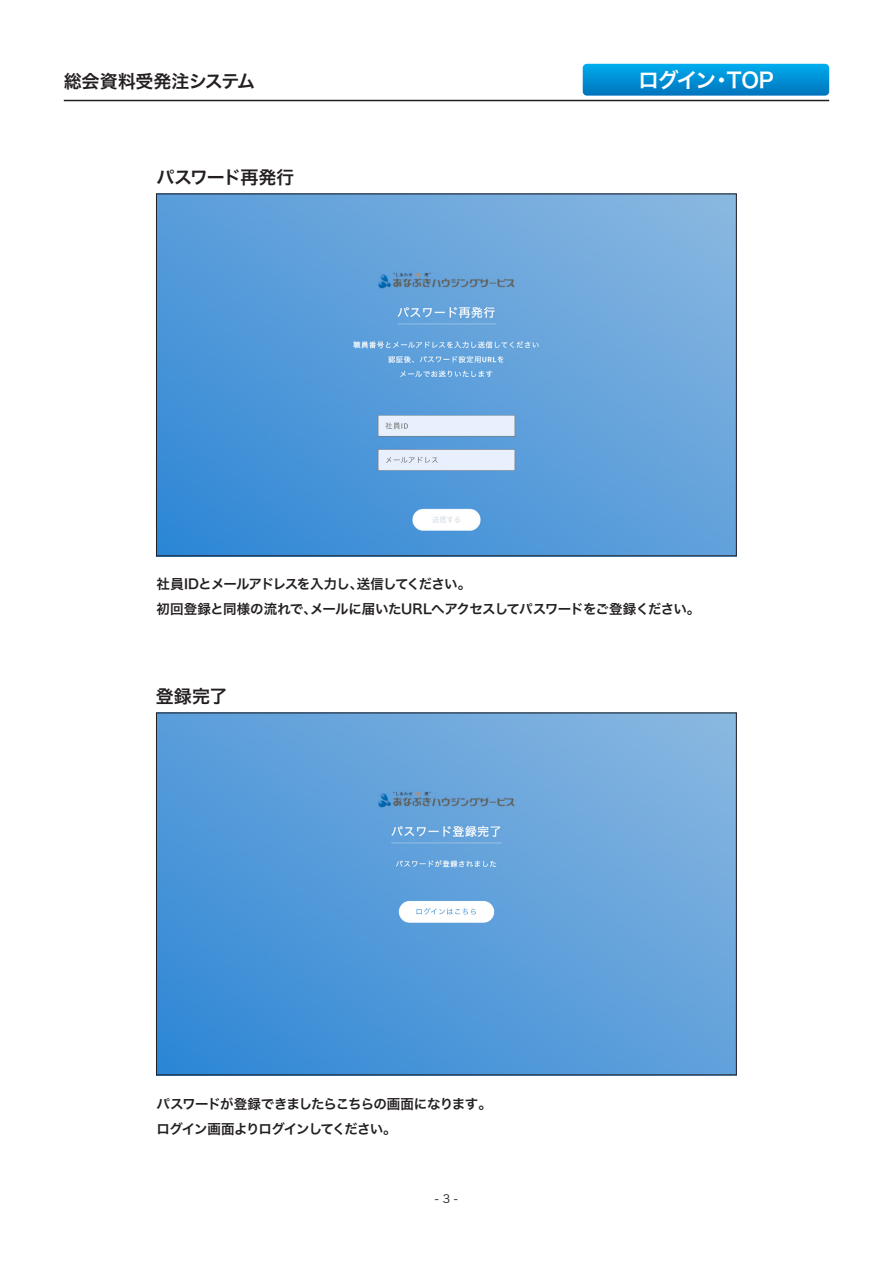
<style>
.page{position:relative;width:893px;height:1263px;background:#fff}
.page>*{position:absolute;margin:0;border:0;box-sizing:border-box;transform-origin:0 0}
.t1{font:21px "Hira Kaku Pro W6";letter-spacing:-.055em;color:#fff}
.t2{font:18px "Hira Kaku Pro W6";letter-spacing:-.015em;color:#231f20}
.t3{font:18px "Hira Kaku Pro W6";letter-spacing:-.04em;color:#231f20}
.t4{font:13.5px/25.5px "Hira Kaku Pro W6";letter-spacing:-.055em;color:#231f20}
.t5{font:11.25px "Hira Kaku Pro W3";color:#231f20}
</style>
<div class="page">
<img style="left:158px;top:196px;width:577px;height:358px">
<img style="left:158px;top:715px;width:577px;height:358px">
<hr style="left:64px;top:100px;width:765px;height:1px;background:#231f20">
<svg style="left:583px;top:64px;width:246px;height:32px;background:#0391d5"></svg>
<h2 class="t2" style="left:64px;top:64px;width:193px">総会資料受発注システム</h2>
<h1 class="t1" style="left:638px;top:61px;width:137px">ログイン・TOP</h1>
<h2 class="t3" style="left:156px;top:161px;width:139px">パスワード再発行</h2>
<p class="t4" style="left:157px;top:570px;width:545px">社員IDとメールアドレスを入力し、送信してください。<br>初回登録と同様の流れで、メールに届いたURLへアクセスしてパスワードをご登録ください。</p>
<h2 class="t2" style="left:156px;top:680px;width:73px">登録完了</h2>
<p class="t4" style="left:157px;top:1090px;width:337px">パスワードが登録できましたらこちらの画面になります。ログイン画面よりログインしてください。</p>
<p class="t5" style="left:435px;top:1189px;width:24px">- 3 -</p>
</div>
